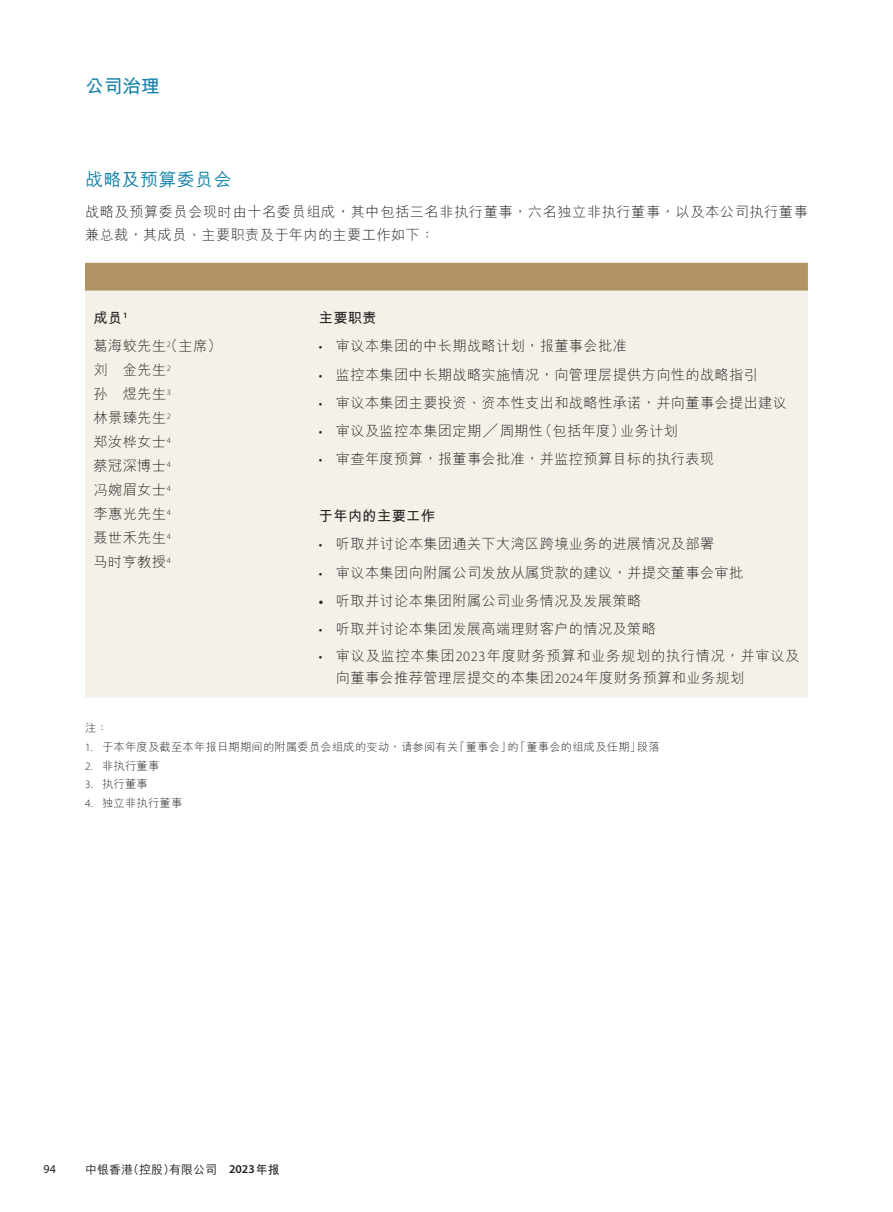
<style>
.page{position:relative;width:893px;height:1212px;background:#fff}
.page>*{position:absolute;margin:0;border:0;box-sizing:border-box;transform-origin:0 0}
.t1{font:700 18.75px "M Hei HKS";color:#1581aa}
.t2{font:500 18px "M Hei HKS";letter-spacing:.02em;color:#1581aa}
.t3{font:300 14.25px/24px "M Hei HKS";letter-spacing:.02em;color:#231f20}
.t4{font:300 14.25px/22.5px "M Hei HKS";letter-spacing:.045em;color:#231f20}
.t5{font:700 14.25px "M Hei HKS";letter-spacing:.02em;color:#231f20}
.t6{font:500 12px "M Hei HKS";color:#231f20}
.t7{font:12px "Myriad Pro";color:#231f20}
.t8{font:300 11.25px "M Hei HKS";letter-spacing:.02em;color:#231f20}
.t9{font:300 8.25px "Myriad Pro";color:#231f20}
.s1{font-family:"Myriad Pro"}
.s2{font-family:"Myriad Pro";font-weight:600}
.s3{font-weight:700}
</style>
<div class="page">
<div style="left:85px;top:263px;width:723px;height:28px;background:#b29464"></div>
<div style="left:85px;top:291px;width:723px;height:406px;background:#f5f1e9"></div>
<h1 class="t1" style="left:85px;top:73px;width:76px">公司治理</h1>
<p class="t2" style="left:85px;top:166px;width:148px">戰略及預算委員會</p>
<p class="t3" style="left:85px;top:200px;width:724px;line-height:22.5px">戰略及預算委員會現時由十名委員組成，其中包括三名非執行董事，六名獨立非執行董事，以及本公司執行董事兼總裁，其成員、主要職責及於年內的主要工作如下：</p>
<p class="t5" style="left:94px;top:308px;width:35px">成員<sup>1</sup></p>
<p class="t5" style="left:319px;top:308px;width:59px">主要職責</p>
<p class="t3" style="left:94px;top:334px;width:130px">葛海蛟先生（主席）</p>
<p class="t3" style="left:319px;top:334px;width:309px"><span class="s1">•</span> 審議本集團的中長期戰略計劃，報董事會批准</p>
<p class="t3" style="left:319px;top:362px;width:441px"><span class="s1">•</span> 監控本集團中長期戰略實施情況，向管理層提供方向性的戰略指引</p>
<p class="t3" style="left:319px;top:390px;width:470px"><span class="s1">•</span> 審議本集團主要投資、資本性支出和戰略性承諾，並向董事會提出建議</p>
<p class="t3" style="left:319px;top:418px;width:361px"><span class="s1">•</span> 審議及監控本集團定期╱週期性（包括年度）業務計劃</p>
<p class="t3" style="left:319px;top:447px;width:397px"><span class="s1">•</span> 審查年度預算，報董事會批准，並監控預算目標的執行表現</p>
<p class="t9" style="left:167px;top:339px;width:6px">2</p>
<p class="t3" style="left:94px;top:358px;width:79px;text-align:justify">劉 金先生<sup>2</sup>孫 煜先生<sup>3</sup>林景臻先生<sup>2</sup>鄭汝樺女士<sup>4</sup>蔡冠深博士<sup>4</sup>馮婉眉女士<sup>4</sup>李惠光先生<sup>4</sup>聶世禾先生<sup>4</sup>馬時亨教授<sup>4</sup></p>
<p class="t5" style="left:319px;top:505px;width:118px">於年內的主要工作</p>
<p class="t3" style="left:319px;top:531px;width:397px"><span class="s1">•</span> 聽取並討論本集團通關下大灣區跨境業務的進展情況及部署</p>
<p class="t3" style="left:319px;top:560px;width:426px"><span class="s1">•</span> 審議本集團向附屬公司發放從屬貸款的建議，並提交董事會審批</p>
<p class="t3" style="left:319px;top:588px;width:324px"><span class="s2">•</span> 聽取並討論本集團附屬公司業務情況及發展策略</p>
<p class="t3" style="left:319px;top:616px;width:339px"><span class="s1">•</span> 聽取並討論本集團發展高端理財客戶的情況及策略</p>
<p class="t4" style="left:336px;top:644px;width:465px;text-indent:-17px"><span class="s1">•</span> 審議及監控本集團<span class="s1">2023</span>年度財務預算和業務規劃的執行情況，並審議及向董事會推薦管理層提交的本集團<span class="s1">2024</span>年度財務預算和業務規劃</p>
<p class="t8" style="left:85px;top:720px;width:24px">註：</p>
<p class="t8" style="left:85px;top:739px;width:576px"><span class="s1">1.</span> 於本年度及截至本年報日期期間的附屬委員會組成的變動，請參閱有關「董事會」的「董事會的組成及任期」段落</p>
<p class="t8" style="left:85px;top:757px;width:76px"><span class="s1">2.</span> 非執行董事</p>
<p class="t8" style="left:85px;top:776px;width:64px"><span class="s1">3.</span> 執行董事</p>
<p class="t8" style="left:85px;top:795px;width:99px"><span class="s1">4.</span> 獨立非執行董事</p>
<p class="t7" style="left:44px;top:1161px;width:14px">94</p>
<p class="t6" style="left:85px;top:1160px;width:196px">中銀香港（控股）有限公司 <span class="s2">2023</span><span class="s3">年報</span></p>
</div>
